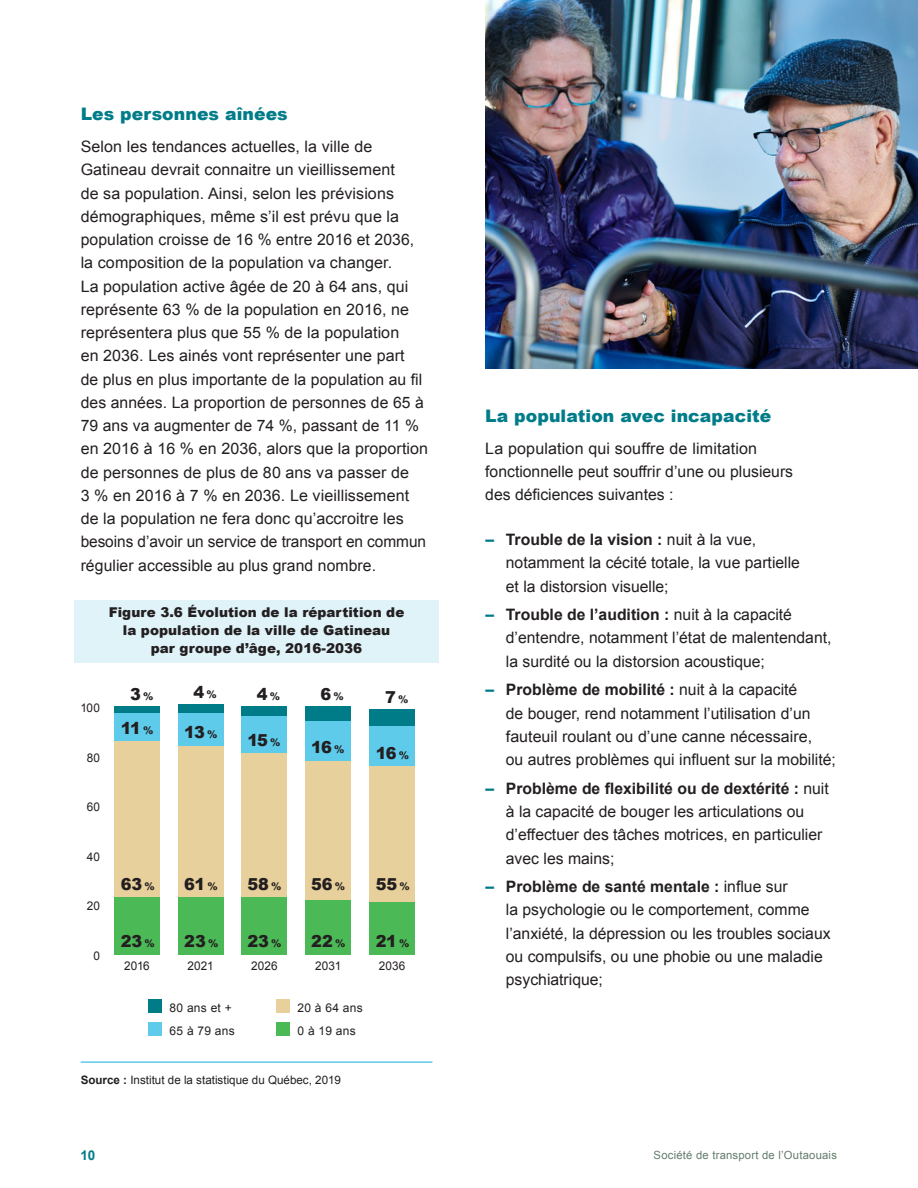
<style>
.page{position:relative;width:918px;height:1188px;background:#fff}
.page>*{position:absolute;margin:0;border:0;box-sizing:border-box;transform-origin:0 0}
.t1{font:900 17.25px "Arial";letter-spacing:.005em;color:#007c89}
.t2{font:900 16.5px "Arial";color:#231f20}
.Body{font:15.75px/23.2px "Arial";letter-spacing:.005em;color:#231f20}
.H5_figure{font:900 13.5px/18px "Arial";letter-spacing:.005em;color:#231f20;text-align:center}
.t3{font:700 13.5px "Arial";color:#007c89}
.t4{font:12px/23.1px "Arial";letter-spacing:.02em;color:#231f20}
.Figure_note{font:11.7px "Arial";color:#231f20}
.t5{font:11.25px "Arial";letter-spacing:.02em;color:#637c6c}
.s1{font-size:10.5px}
.s2{font-weight:700}
.s3{font-weight:700;color:#007c89}
</style>
<div class="page">
<div style="left:74px;top:601px;width:365px;height:62px;background:#dff3f9"></div>
<hr style="left:81px;top:1061px;width:351px;height:2px;background:#5dcbe9">
<div style="left:114px;top:706px;width:46px;height:8px;background:#007c89"></div>
<div style="left:178px;top:704px;width:46px;height:10px;background:#007c89"></div>
<div style="left:242px;top:706px;width:45px;height:10px;background:#007c89"></div>
<div style="left:305px;top:706px;width:46px;height:15px;background:#007c89"></div>
<div style="left:369px;top:709px;width:46px;height:17px;background:#007c89"></div>
<div style="left:114px;top:714px;width:46px;height:27px;background:#5dcbe9"></div>
<div style="left:178px;top:714px;width:46px;height:32px;background:#5dcbe9"></div>
<div style="left:242px;top:716px;width:45px;height:37px;background:#5dcbe9"></div>
<div style="left:305px;top:721px;width:46px;height:40px;background:#5dcbe9"></div>
<div style="left:369px;top:726px;width:46px;height:40px;background:#5dcbe9"></div>
<div style="left:114px;top:741px;width:46px;height:156px;background:#e7d09b"></div>
<div style="left:178px;top:746px;width:46px;height:151px;background:#e7d09b"></div>
<div style="left:242px;top:753px;width:45px;height:144px;background:#e7d09b"></div>
<div style="left:305px;top:761px;width:46px;height:139px;background:#e7d09b"></div>
<div style="left:369px;top:766px;width:46px;height:136px;background:#e7d09b"></div>
<div style="left:114px;top:897px;width:46px;height:57px;background:#4cb957"></div>
<div style="left:178px;top:897px;width:46px;height:57px;background:#4cb957"></div>
<div style="left:242px;top:897px;width:45px;height:57px;background:#4cb957"></div>
<div style="left:305px;top:900px;width:46px;height:54px;background:#4cb957"></div>
<div style="left:369px;top:902px;width:46px;height:52px;background:#4cb957"></div>
<div style="left:148px;top:999px;width:14px;height:14px;background:#007c89"></div>
<div style="left:148px;top:1023px;width:14px;height:13px;background:#5dcbe9"></div>
<div style="left:276px;top:999px;width:14px;height:14px;background:#e7d09b"></div>
<div style="left:276px;top:1023px;width:14px;height:13px;background:#4cb957"></div>
<img style="left:486px;top:0;width:432px;height:368px">
<h4 class="t1" style="left:81px;top:102px;width:209px">Les personnes aînées</h4>
<p class="Body" style="left:81px;top:135px;width:349px">Selon les tendances actuelles, la ville de Gatineau devrait connaitre un vieillissement<br>de sa population. Ainsi, selon les prévisions démographiques, même s’il est prévu que la population croisse de 16 % entre 2016 et 2036, la composition de la population va changer.<br>La population active âgée de 20 à 64 ans, qui représente 63 % de la population en 2016, ne représentera plus que 55 % de la population<br>en 2036. Les ainés vont représenter une part<br>de plus en plus importante de la population au fil des années. La proportion de personnes de 65 à 79 ans va augmenter de 74 %, passant de 11 % en 2016 à 16 % en 2036, alors que la proportion de personnes de plus de 80 ans va passer de<br>3 % en 2016 à 7 % en 2036. Le vieillissement de la population ne fera donc qu’accroitre les besoins d’avoir un service de transport en commun régulier accessible au plus grand nombre.</p>
<p class="H5_figure" style="left:109px;top:603px;width:297px">Figure 3.6 Évolution de la répartition de la population de la ville de Gatineau<br>par groupe d’âge, 2016-2036</p>
<p class="t4" style="left:80px;top:696px;width:21px">100</p>
<p class="t4" style="left:87px;top:746px;width:15px">80</p>
<p class="t4" style="left:87px;top:796px;width:15px">60</p>
<p class="t4" style="left:87px;top:845px;width:15px">40</p>
<p class="t4" style="left:87px;top:895px;width:15px">20</p>
<p class="t4" style="left:94px;top:944px;width:8px">0</p>
<p class="t2" style="left:130px;top:682px;width:25px">3<span class="s1">%</span></p>
<p class="t2" style="left:121px;top:716px;width:34px">11 <span class="s1">%</span></p>
<p class="t2" style="left:194px;top:681px;width:25px">4<span class="s1">%</span></p>
<p class="t2" style="left:184px;top:720px;width:35px">13 <span class="s1">%</span></p>
<p class="t2" style="left:257px;top:682px;width:25px">4<span class="s1">%</span></p>
<p class="t2" style="left:247px;top:728px;width:35px">15 <span class="s1">%</span></p>
<p class="t2" style="left:321px;top:682px;width:25px">6<span class="s1">%</span></p>
<p class="t2" style="left:311px;top:735px;width:35px">16 <span class="s1">%</span></p>
<p class="t2" style="left:385px;top:685px;width:25px">7<span class="s1">%</span></p>
<p class="t2" style="left:376px;top:742px;width:35px">16 <span class="s1">%</span></p>
<p class="t2" style="left:121px;top:872px;width:36px">63<span class="s1">%</span></p>
<p class="t2" style="left:121px;top:929px;width:36px">23<span class="s1">%</span></p>
<p class="t2" style="left:184px;top:872px;width:35px">61 <span class="s1">%</span></p>
<p class="t2" style="left:184px;top:929px;width:36px">23<span class="s1">%</span></p>
<p class="t2" style="left:247px;top:872px;width:36px">58<span class="s1">%</span></p>
<p class="t2" style="left:247px;top:929px;width:36px">23<span class="s1">%</span></p>
<p class="t2" style="left:311px;top:872px;width:36px">56<span class="s1">%</span></p>
<p class="t2" style="left:311px;top:929px;width:36px">22<span class="s1">%</span></p>
<p class="t2" style="left:376px;top:872px;width:36px">55<span class="s1">%</span></p>
<p class="t2" style="left:376px;top:929px;width:35px">21 <span class="s1">%</span></p>
<p class="t4" style="left:124px;top:954px;width:27px">2016</p>
<p class="t4" style="left:188px;top:954px;width:28px">2021</p>
<p class="t4" style="left:251px;top:954px;width:28px">2026</p>
<p class="t4" style="left:315px;top:954px;width:28px">2031</p>
<p class="t4" style="left:379px;top:954px;width:28px">2036</p>
<p class="t4" style="left:170px;top:996px;width:67px">80 ans et +<br>65 à 79 ans</p>
<p class="t4" style="left:298px;top:996px;width:67px">20 à 64 ans<br>0 à 19 ans</p>
<p class="Figure_note" style="left:81px;top:1073px;width:262px"><span class="s2">Source :</span> Institut de la statistique du Québec, 2019</p>
<h4 class="t1" style="left:485px;top:403px;width:288px">La population avec incapacité</h4>
<p class="Body" style="left:485px;top:437px;width:309px">La population qui souffre de limitation fonctionnelle peut souffrir d’une ou plusieurs des déficiences suivantes :</p>
<p class="Body" style="left:506px;top:528px;width:296px;text-indent:-20px"><span class="s3">–</span> <span class="s2">Trouble de la vision :</span> nuit à la vue, notamment la cécité totale, la vue partielle et la distorsion visuelle;</p>
<p class="Body" style="left:506px;top:603px;width:327px;text-indent:-20px"><span class="s3">–</span> <span class="s2">Trouble de l’audition :</span> nuit à la capacité d’entendre, notamment l’état de malentendant, la surdité ou la distorsion acoustique;</p>
<p class="Body" style="left:506px;top:678px;width:332px;text-indent:-20px"><span class="s3">–</span> <span class="s2">Problème de mobilité :</span> nuit à la capacité<br>de bouger, rend notamment l’utilisation d’un fauteuil roulant ou d’une canne nécessaire,<br>ou autres problèmes qui influent sur la mobilité;</p>
<p class="Body" style="left:506px;top:777px;width:324px;text-indent:-20px"><span class="s3">–</span> <span class="s2">Problème de flexibilité ou de dextérité :</span> nuit à la capacité de bouger les articulations ou d’effectuer des tâches motrices, en particulier avec les mains;</p>
<p class="Body" style="left:506px;top:875px;width:326px;text-indent:-20px"><span class="s3">–</span> <span class="s2">Problème de santé mentale :</span> influe sur<br>la psychologie ou le comportement, comme l’anxiété, la dépression ou les troubles sociaux ou compulsifs, ou une phobie ou une maladie psychiatrique;</p>
<p class="t3" style="left:80px;top:1146px;width:17px">10</p>
<p class="t5" style="left:654px;top:1148px;width:185px">Société de transport de l’Outaouais</p>
</div>
